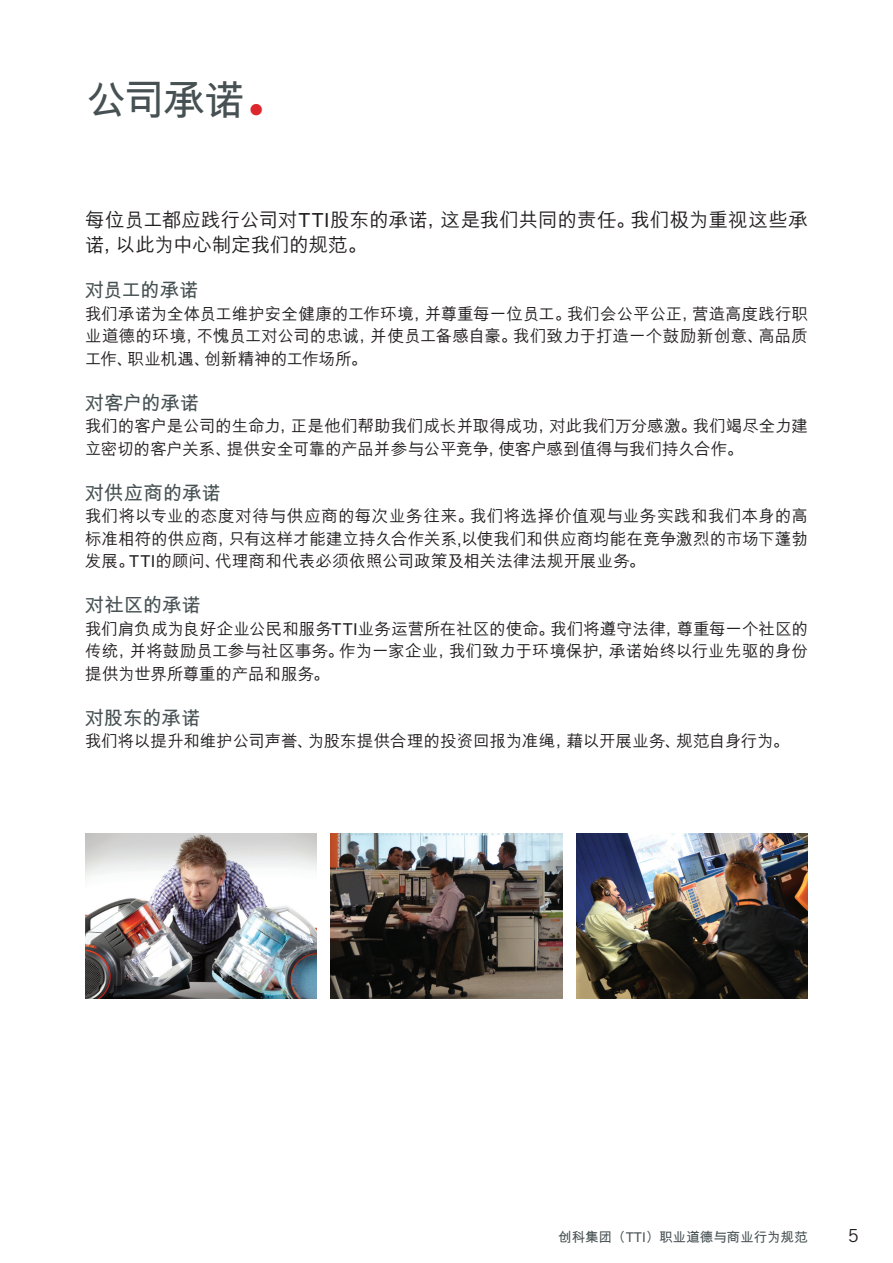
<style>
.page{position:relative;width:893px;height:1263px;background:#fff}
.page>*{position:absolute;margin:0;border:0;box-sizing:border-box;transform-origin:0 0}
.t1{font:700 42px "M Hei PRC";color:#475153}
.t2{font:500 19.5px/25.5px "M Hei PRC";letter-spacing:.005em;color:#231f20}
.t3{font:700 19.5px "M Hei PRC";letter-spacing:-.02em;color:#475153}
.t4{font:700 19.5px "M Hei PRC";color:#475153}
.t5{font:18px "Trade Gothic LT Std";color:#231f20}
.t6{font:500 16.5px/22.5px "M Hei PRC";letter-spacing:.005em;color:#231f20;text-align:justify}
.t7{font:700 13.5px "M Hei PRC";color:#475153}
</style>
<div class="page">
<img style="left:85px;top:833px;width:231px;height:166px">
<img style="left:331px;top:833px;width:231px;height:166px">
<img style="left:577px;top:833px;width:231px;height:166px">
<p class="t1" style="left:85px;top:77px;width:181px">公司承诺<sub>•</sub></p>
<p class="t2" style="left:85px;top:207px;width:724px">每位员工都应践行公司对TTI股东的承诺，这是我们共同的责任。我们极为重视这些承诺，以此为中心制定我们的规范。</p>
<p class="t3" style="left:85px;top:279px;width:115px">对员工的承诺</p>
<p class="t6" style="left:85px;top:303px;width:724px">我们承诺为全体员工维护安全健康的工作环境，并尊重每一位员工。我们会公平公正，营造高度践行职业道德的环境，不愧员工对公司的忠诚，并使员工备感自豪。我们致力于打造一个鼓励新创意、高品质工作、职业机遇、创新精神的工作场所。</p>
<p class="t3" style="left:85px;top:392px;width:116px">对客户的承诺</p>
<p class="t6" style="left:85px;top:415px;width:724px">我们的客户是公司的生命力，正是他们帮助我们成长并取得成功，对此我们万分感激。我们竭尽全力建立密切的客户关系、提供安全可靠的产品并参与公平竞争，使客户感到值得与我们持久合作。</p>
<p class="t4" style="left:85px;top:482px;width:138px">对供应商的承诺</p>
<p class="t6" style="left:85px;top:505px;width:724px">我们将以专业的态度对待与供应商的每次业务往来。我们将选择价值观与业务实践和我们本身的高标准相符的供应商，只有这样才能建立持久合作关系,以使我们和供应商均能在竞争激烈的市场下蓬勃发展。TTI的顾问、代理商和代表必须依照公司政策及相关法律法规开展业务。</p>
<p class="t3" style="left:85px;top:594px;width:118px">对社区的承诺</p>
<p class="t6" style="left:85px;top:618px;width:724px">我们肩负成为良好企业公民和服务TTI业务运营所在社区的使命。我们将遵守法律，尊重每一个社区的传统，并将鼓励员工参与社区事务。作为一家企业，我们致力于环境保护，承诺始终以行业先驱的身份提供为世界所尊重的产品和服务。</p>
<p class="t3" style="left:85px;top:707px;width:117px">对股东的承诺</p>
<p class="t6" style="left:85px;top:730px;width:706px">我们将以提升和维护公司声誉、为股东提供合理的投资回报为准绳，藉以开展业务、规范自身行为。</p>
<p class="t7" style="left:558px;top:1229px;width:251px">创科集团（TTI）职业道德与商业行为规范</p>
<p class="t5" style="left:848px;top:1224px;width:12px">5</p>
</div>
